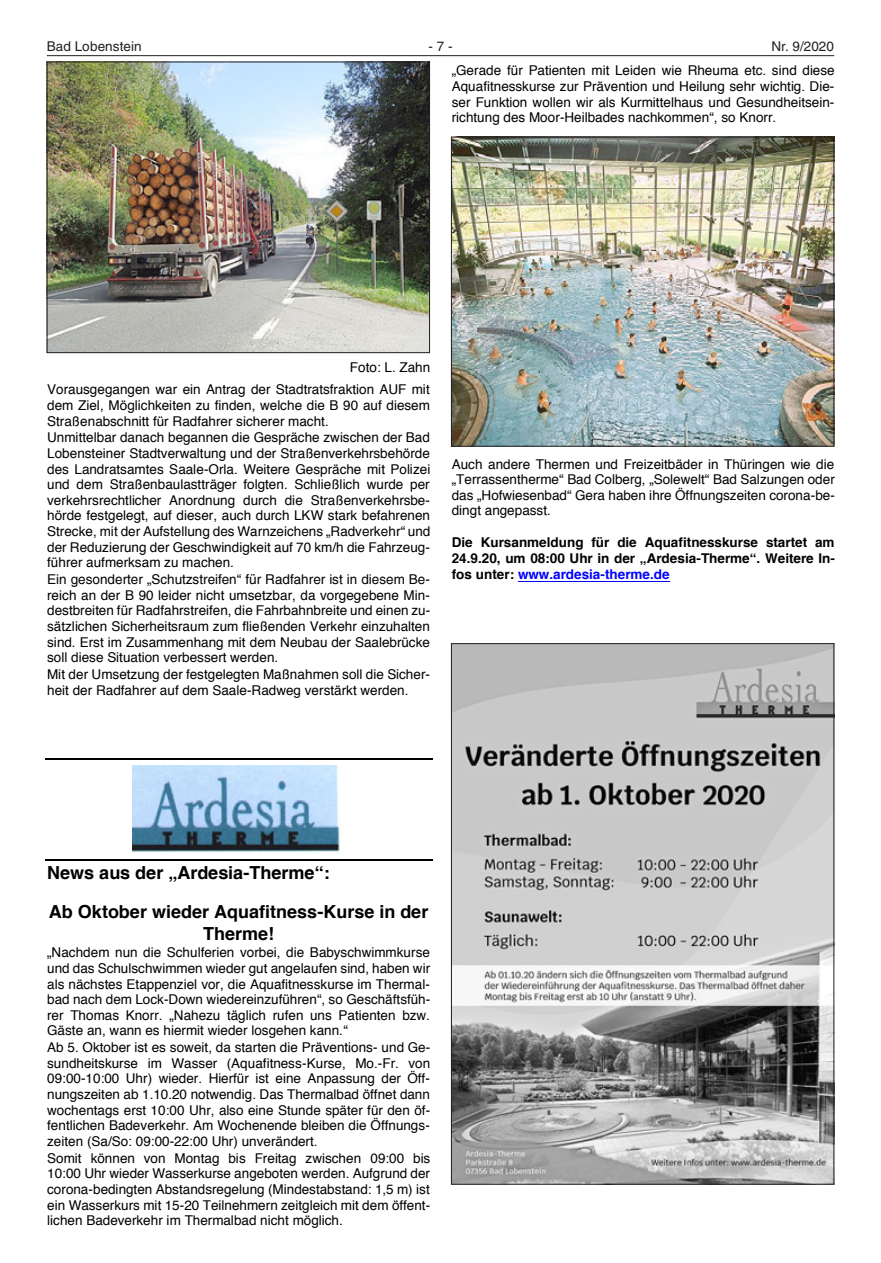
<style>
.page{position:relative;width:881px;height:1263px;background:#fff}
.page>*{position:absolute;margin:0;border:0;box-sizing:border-box;transform-origin:0 0}
.t1{font:700 18px/39.5px "Helvetica";color:#000}
.t2{font:13.5px/15.6px "Helvetica";letter-spacing:.005em;color:#000;text-align:justify}
.t3{font:700 13.5px/16px "Helvetica";color:#000;text-align:justify}
.t4{font:13.5px "Helvetica LT";letter-spacing:.005em;color:#231f20}
.s1{font-weight:400}
.s2{font-family:"Helvetica";color:#000}
.s3{color:#00f}
</style>
<div class="page">
<hr style="left:47px;top:55px;width:786px;height:1px;background:#231f20">
<hr style="left:45px;top:758px;width:387px;height:1px;background:#000">
<hr style="left:45px;top:859px;width:387px;height:1px;background:#000">
<hr style="left:518px;top:581px;width:151px;height:1px;background:#00f">
<img style="left:133px;top:765px;width:207px;height:88px">
<img style="left:453px;top:645px;width:378px;height:537px">
<img style="left:453px;top:139px;width:378px;height:305px">
<div style="left:451px;top:137px;width:382px;height:309px;border:1px solid #231f20"></div>
<img style="left:49px;top:64px;width:378px;height:287px">
<div style="left:47px;top:62px;width:382px;height:291px;border:1px solid #231f20"></div>
<p class="t4" style="left:780px;top:38px;width:54px">r. 9/2020</p>
<p class="t4" style="left:47px;top:38px;width:96px">Bad Lobenstein</p>
<p class="t2" style="left:437px;top:42px;width:20px">7 –</p>
<p class="t3" style="left:771px;top:42px;width:65px"><sup>N</sup><span class="s1">Nr.</span> 9/2020</p>
<p class="t2" style="left:47px;top:42px;width:95px">Bad Lobenstein</p>
<p class="t4" style="left:426px;top:38px;width:28px"><span class="s2">–</span>- 7 -</p>
<p class="t2" style="left:451px;top:63px;width:384px">„Gerade für Patienten mit Leiden wie Rheuma etc. sind diese Aquafitnesskurse zur Prävention und Heilung sehr wichtig. Die&shy;ser Funktion wollen wir als Kurmittelhaus und Gesundheitsein&shy;richtung des Moor-Heilbades nachkommen“, so Knorr.</p>
<p class="t2" style="left:47px;top:356px;width:384px;line-height:22.8px;text-align:right">Foto: L. Zahn<br>Vorausgegangen war ein Antrag der Stadtratsfraktion AUF mit</p>
<p class="t2" style="left:47px;top:398px;width:384px">dem Ziel, Möglichkeiten zu finden, welche die B 90 auf diesem<br>Straßenabschnitt für Radfahrer sicherer macht.</p>
<p class="t2" style="left:47px;top:430px;width:384px">Unmittelbar danach begannen die Gespräche zwischen der Bad Lobensteiner Stadtverwaltung und der Straßenverkehrsbehörde des Landratsamtes Saale-Orla. Weitere Gespräche mit Polizei und dem Straßenbaulastträger folgten. Schließlich wurde per verkehrsrechtlicher Anordnung durch die Straßenverkehrsbe&shy;hörde festgelegt, auf dieser, auch durch LKW stark befahrenen Strecke, mit der Aufstellung des Warnzeichens „Radverkehr“ und der Reduzierung der Geschwindigkeit auf 70 km/h die Fahrzeug&shy;führer aufmerksam zu machen.</p>
<p class="t2" style="left:47px;top:572px;width:384px">Ein gesonderter „Schutzstreifen“ für Radfahrer ist in diesem Be&shy;reich an der B 90 leider nicht umsetzbar, da vorgegebene Min&shy;destbreiten für Radfahrstreifen, die Fahrbahnbreite und einen zu&shy;sätzlichen Sicherheitsraum zum fließenden Verkehr einzuhalten sind. Erst im Zusammenhang mit dem Neubau der Saalebrücke soll diese Situation verbessert werden.</p>
<p class="t2" style="left:47px;top:667px;width:384px">Mit der Umsetzung der festgelegten Maßnahmen soll die Sicher&shy;heit der Radfahrer auf dem Saale-Radweg verstärkt werden.</p>
<p class="t2" style="left:451px;top:456px;width:384px">Auch andere Thermen und Freizeitbäder in Thüringen wie die „Terrassentherme“ Bad Colberg, „Solewelt“ Bad Salzungen oder das „Hofwiesenbad“ Gera haben ihre Öffnungszeiten corona-be&shy;dingt angepasst.</p>
<p class="t3" style="left:451px;top:535px;width:384px">Die Kursanmeldung für die Aquafitnesskurse startet am 24.9.20, um 08:00 Uhr in der „Ardesia-Therme“. Weitere In&shy;fos unter: <span class="s3">www.ardesia-therme.de</span></p>
<p class="t1" style="left:47px;top:852px;width:382px">News aus der „Ardesia-Therme“:<br>Ab Oktober wieder Aquafitness-Kurse in der</p>
<p class="t1" style="left:203px;top:914px;width:73px">Therme!</p>
<p class="t2" style="left:47px;top:945px;width:384px">„Nachdem nun die Schulferien vorbei, die Babyschwimmkurse und das Schulschwimmen wieder gut angelaufen sind, haben wir als nächstes Etappenziel vor, die Aquafitnesskurse im Thermal&shy;bad nach dem Lock-Down wiedereinzuführen“, so Geschäftsfüh&shy;rer Thomas Knorr. „Nahezu täglich rufen uns Patienten bzw.<br>Gäste an, wann es hiermit wieder losgehen kann.“</p>
<p class="t2" style="left:47px;top:1040px;width:384px;text-align:left">Ab 5. Oktober ist es soweit, da starten die Präventions- und Ge&shy;sundheitskurse im Wasser (Aquafitness-Kurse, Mo.-Fr. von 09:00-10:00 Uhr) wieder. Hierfür ist eine Anpassung der Öff&shy;nungszeiten ab 1.10.20 notwendig. Das Thermalbad öffnet dann wochentags erst 10:00 Uhr, also eine Stunde später für den öf&shy;fentlichen Badeverkehr. Am Wochenende bleiben die Öffnungs&shy;zeiten (Sa/So: 09:00-22:00 Uhr) unverändert.<br>Somit können von Montag bis Freitag zwischen 09:00 bis 10:00 Uhr wieder Wasserkurse angeboten werden. Aufgrund der corona-bedingten Abstandsregelung (Mindestabstand: 1,5 m) ist ein Wasserkurs mit 15-20 Teilnehmern zeitgleich mit dem öffent&shy;lichen Badeverkehr im Thermalbad nicht möglich.</p>
</div>
